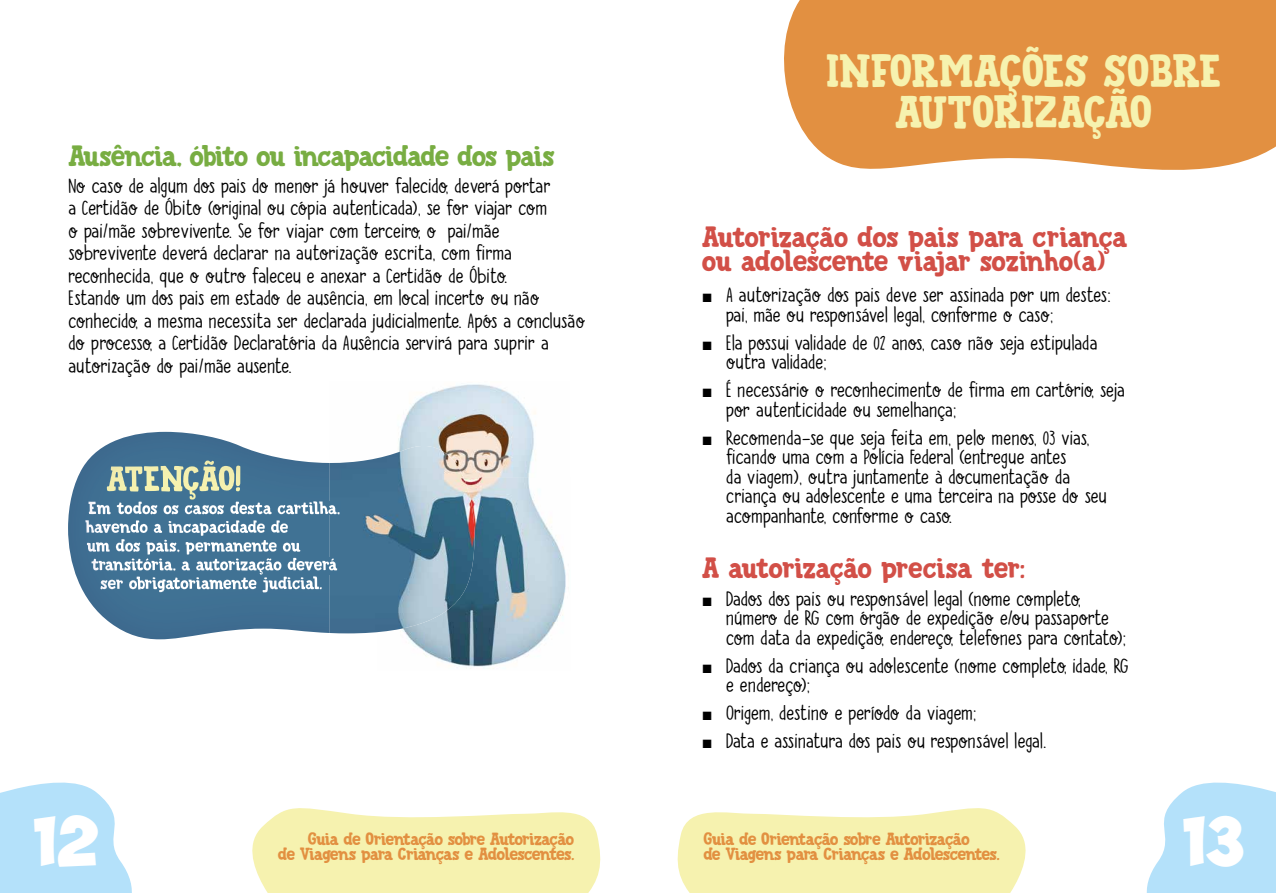
<style>
.page{position:relative;width:1276px;height:893px;background:#fff}
.page>*{position:absolute;margin:0;border:0;box-sizing:border-box;transform-origin:0 0}
.t1{font:49.5px "Obelix Pro";color:#fff}
.t2{font:46.8px/41.2px "DK Trained Monkey";letter-spacing:-.01em;color:#f6f2af;text-align:center}
.t3{font:30px/24px "DK Trained Monkey";letter-spacing:-.03em;color:#d24f47}
.t4{font:30px "DK Trained Monkey";letter-spacing:-.05em;color:#78ad42}
.t5{font:18px/19.5px "DK The Cats Whiskers";letter-spacing:-.03em;color:#000}
.t6{font:18px/15px "DK Trained Monkey";letter-spacing:-.05em;color:#e29041;text-align:right}
.s1{font-family:"Arial";font-weight:900}
</style>
<div class="page">
<svg style="left:252px;top:808px;width:349px;height:85px;background:#f6f3b7"></svg>
<svg style="left:677px;top:808px;width:349px;height:85px;background:#f6f3b7"></svg>
<svg style="left:0;top:782px;width:132px;height:111px;background:#bfe5fa"></svg>
<svg style="left:1146px;top:782px;width:130px;height:111px"></svg>
<img style="left:68px;top:432px;width:261px;height:207px">
<img style="left:107px;top:460px;width:133px;height:40px">
<img style="left:88px;top:501px;width:241px;height:14px">
<img style="left:85px;top:520px;width:203px;height:16px">
<img style="left:87px;top:539px;width:213px;height:16px">
<img style="left:91px;top:558px;width:238px;height:17px">
<img style="left:100px;top:576px;width:222px;height:16px">
<img style="left:398px;top:384px;width:138px;height:93px">
<img style="left:474px;top:477px;width:92px;height:145px">
<img style="left:405px;top:622px;width:150px;height:47px">
<img style="left:329px;top:446px;width:145px;height:187px">
<img style="left:329px;top:501px;width:11px;height:14px">
<img style="left:329px;top:558px;width:8px;height:17px">
<div style="left:784px;top:0;width:492px;height:170px;background:#e29041"></div>
<h3 class="t4" style="left:68px;top:138px;width:488px">Ausência, óbito ou incapacidade dos pais</h3>
<p class="t5" style="left:68px;top:175px;width:519px;line-height:22.5px">No caso de algum dos pais do menor já houver falecido, deverá portar<br>a Certidão de Óbito (original ou cópia autenticada), se for viajar com<br>o pai/mãe sobrevivente. Se for viajar com terceiro, o pai/mãe sobrevivente deverá declarar na autorização escrita, com firma reconhecida, que o outro faleceu e anexar a Certidão de Óbito.<br>Estando um dos pais em estado de ausência, em local incerto ou não conhecido, a mesma necessita ser declarada judicialmente. Após a conclusão do processo, a Certidão Declaratória da Ausência servirá para suprir a autorização do pai/mãe ausente.</p>
<h2 class="t2" style="left:826px;top:51px;width:396px">INFORMAÇÕES SOBRE<br>AUTORIZAÇÃO</h2>
<h3 class="t3" style="left:702px;top:225px;width:427px">Autorização dos pais para criança ou adolescente viajar sozinho(a)</h3>
<p class="t5" style="left:726px;top:286px;width:386px;text-indent:-24px"><span class="s1">■</span> A autorização dos pais deve ser assinada por um destes: pai, mãe ou responsável legal, conforme o caso;</p>
<p class="t5" style="left:726px;top:333px;width:373px;text-indent:-24px"><span class="s1">■</span> Ela possui validade de 02 anos, caso não seja estipulada outra validade;</p>
<p class="t5" style="left:726px;top:381px;width:401px;text-indent:-24px"><span class="s1">■</span> É necessário o reconhecimento de firma em cartório, seja por autenticidade ou semelhança;</p>
<p class="t5" style="left:726px;top:428px;width:382px;text-indent:-24px"><span class="s1">■</span> Recomenda-se que seja feita em, pelo menos, 03 vias, ficando uma com a Polícia Federal (entregue antes<br>da viagem), outra juntamente à documentação da criança ou adolescente e uma terceira na posse do seu acompanhante, conforme o caso.</p>
<h3 class="t3" style="left:702px;top:555px;width:325px">A autorização precisa ter:</h3>
<p class="t5" style="left:726px;top:590px;width:402px;text-indent:-24px"><span class="s1">■</span> Dados dos pais ou responsável legal (nome completo, número de RG com órgão de expedição e/ou passaporte com data da expedição, endereço, telefones para contato);</p>
<p class="t5" style="left:726px;top:657px;width:405px;text-indent:-24px"><span class="s1">■</span> Dados da criança ou adolescente (nome completo, idade, RG e endereço);</p>
<p class="t5" style="left:702px;top:704px;width:276px"><span class="s1">■</span> Origem, destino e período da viagem;</p>
<p class="t5" style="left:702px;top:732px;width:346px"><span class="s1">■</span> Data e assinatura dos pais ou responsável legal.</p>
<h1 class="t1" style="left:31px;top:820px;width:68px">12</h1>
<h1 class="t1" style="left:1181px;top:820px;width:64px">13</h1>
<p class="t6" style="left:278px;top:832px;width:298px">Guia de Orientação sobre Autorização<br>de Viagens para Crianças e Adolescentes.</p>
<p class="t6" style="left:703px;top:832px;width:298px;text-align:left">Guia de Orientação sobre Autorização<br>de Viagens para Crianças e Adolescentes.</p>
</div>
